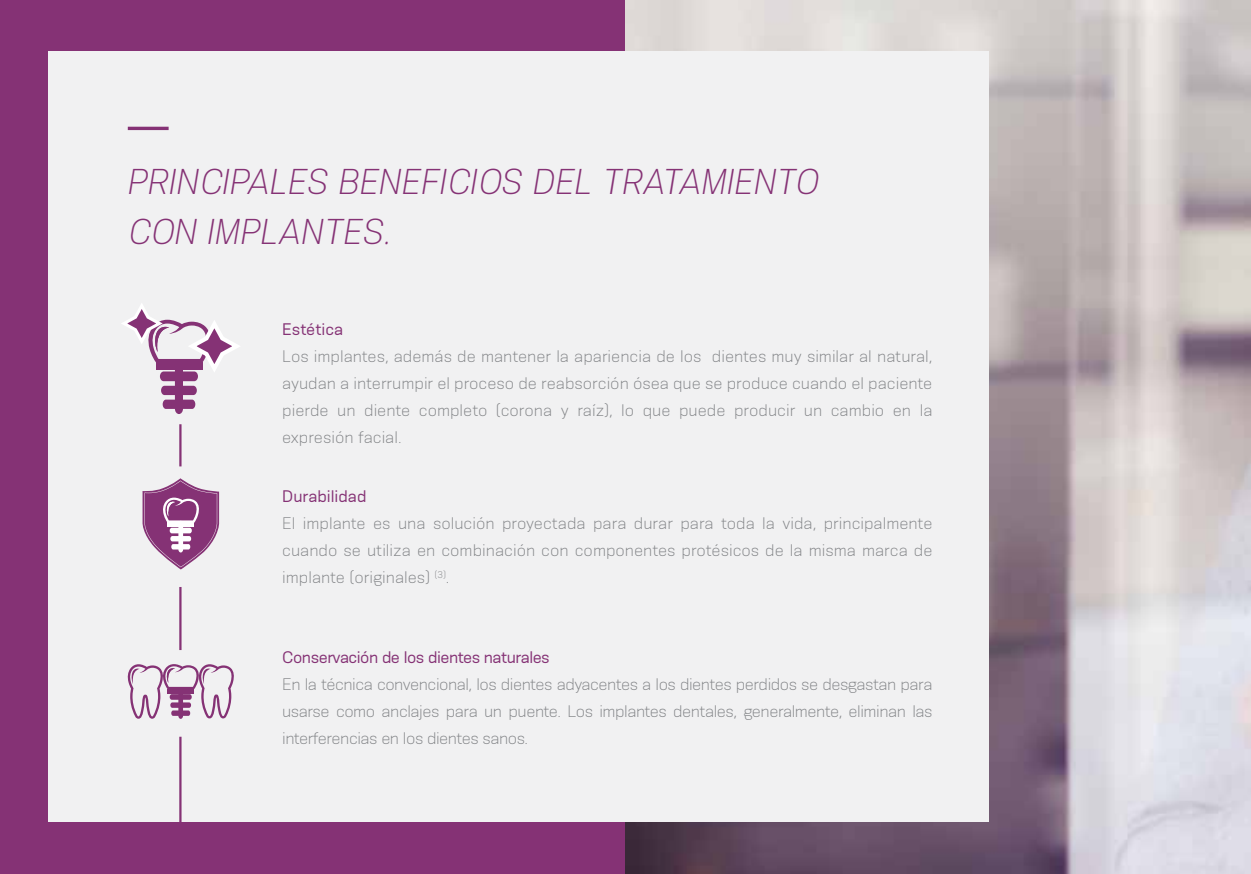
<style>
.page{position:relative;width:1251px;height:874px;background:#fff}
.page>*{position:absolute;margin:0;border:0;box-sizing:border-box;transform-origin:0 0}
.t1{font:italic 300 33.75px/49.5px "Konsens";letter-spacing:-.005em;color:#853275}
.t2{font:300 15.75px/27px "Konsens";color:#808285;text-align:justify}
.t3{font:15.75px "Konsens";letter-spacing:-.03em;color:#853275}
.t4{font:15.75px "Konsens";color:#853275}
</style>
<div class="page">
<img style="left:624px;top:0;width:626px;height:874px">
<div style="left:0;top:0;width:624px;height:874px;background:#853275"></div>
<div style="left:48px;top:52px;width:940px;height:770px;background:#f1f1f2"></div>
<svg style="left:122px;top:304px;width:118px;height:110px"></svg>
<svg style="left:142px;top:478px;width:77px;height:91px"></svg>
<div style="left:171px;top:544px;width:19px;height:5px;background:#fff;border-radius:2px"></div>
<div style="left:170px;top:536px;width:21px;height:5px;background:#fff;border-radius:2px"></div>
<div style="left:170px;top:528px;width:22px;height:5px;background:#fff;border-radius:2px"></div>
<svg style="left:127px;top:664px;width:107px;height:55px"></svg>
<div style="left:171px;top:710px;width:19px;height:6px;background:#853275;border-radius:2px"></div>
<div style="left:170px;top:702px;width:21px;height:6px;background:#853275;border-radius:2px"></div>
<div style="left:170px;top:694px;width:22px;height:6px;background:#853275;border-radius:2px"></div>
<hr style="left:179px;top:424px;width:2px;height:42px;background:#853275">
<hr style="left:179px;top:587px;width:2px;height:63px;background:#853275">
<hr style="left:179px;top:737px;width:2px;height:85px;background:#853275">
<hr style="left:128px;top:127px;width:41px;height:3px;background:#853275">
<h1 class="t1" style="left:128px;top:156px;width:692px">PRINCIPALES BENEFICIOS DEL TRATAMIENTO<br>CON IMPLANTES.</h1>
<p class="t4" style="left:282px;top:320px;width:63px">Estética</p>
<p class="t2" style="left:282px;top:343px;width:651px">Los implantes, además de mantener la apariencia de los dientes muy similar al natural, ayudan a interrumpir el proceso de reabsorción ósea que se produce cuando el paciente pierde un diente completo (corona y raíz), lo que puede producir un cambio en la expresión facial.</p>
<p class="t4" style="left:282px;top:486px;width:86px">Durabilidad</p>
<p class="t2" style="left:282px;top:509px;width:651px">El implante es una solución proyectada para durar para toda la vida, principalmente cuando se utiliza en combinación con componentes protésicos de la misma marca de implante (originales) <sup>(3)</sup>.</p>
<p class="t3" style="left:282px;top:647px;width:269px">Conservación de los dientes naturales</p>
<p class="t2" style="left:282px;top:670px;width:651px">En la técnica convencional, los dientes adyacentes a los dientes perdidos se desgastan para usarse como anclajes para un puente. Los implantes dentales, generalmente, eliminan las interferencias en los dientes sanos.</p>
</div>
